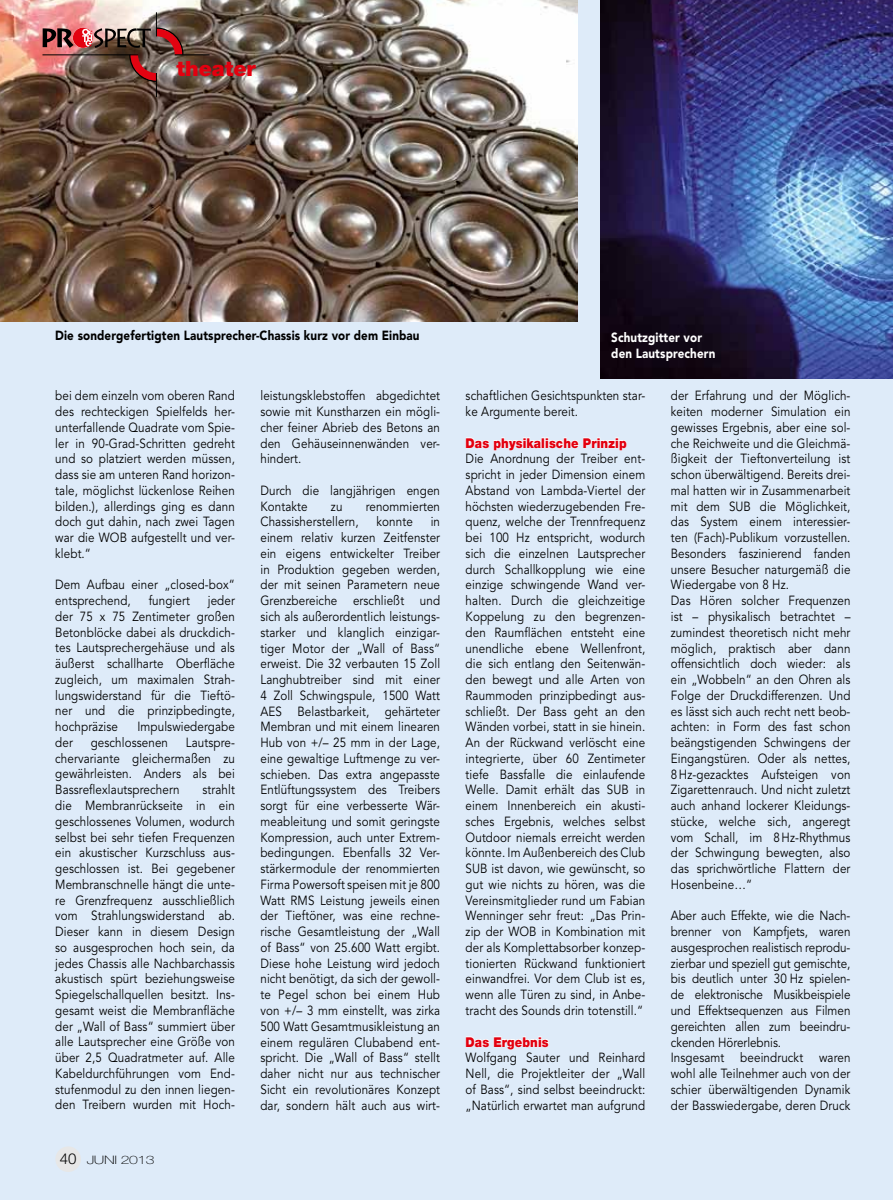
<style>
.page{position:relative;width:893px;height:1200px;background:#fff}
.page>*{position:absolute;margin:0;border:0;box-sizing:border-box;transform-origin:0 0}
.t1{font:900 21px "Helvetica Neue";color:#e3000f}
.t2{font:900 13.5px "Helvetica Neue";letter-spacing:.01em;color:#e3000f;scale:.88 1}
.t3{font:13.2px/15.8px "Avenir";letter-spacing:.01em;color:#000;text-align:justify;scale:.88 1}
.t4{font:900 13.2px "Avenir";letter-spacing:.01em;color:#000;scale:.88 1}
.t5{font:900 13.2px/15.8px "Avenir";letter-spacing:.01em;color:#fff;scale:.88 1}
.t6{font:100 11.7px "Helvetica Neue";letter-spacing:-.025em;color:#000;scale:1.35 1}
.s1{font-weight:300;font-size:15px}
</style>
<div class="page">
<div style="left:0;top:0;width:893px;height:1199px;background:#deebf9"></div>
<div style="left:55px;top:1146px;width:26px;height:25px;background:#e7e7e7;border-radius:50%"></div>
<svg style="left:466px;top:437px;width:161px;height:14px"></svg>
<svg style="left:466px;top:1036px;width:83px;height:13px"></svg>
<img style="left:0;top:0;width:577px;height:321px">
<img style="left:600px;top:0;width:293px;height:378px">
<hr style="left:175px;top:54px;width:35px;height:1px;background:#000">
<img style="left:43px;top:13px;width:143px;height:84px">
<h1 class="t1" style="left:177px;top:56px;width:81px">theater</h1>
<p class="t4" style="left:55px;top:327px;width:416px">Die sondergefertigten Lautsprecher-Chassis kurz vor dem Einbau</p>
<p class="t5" style="left:611px;top:329px;width:120px">Schutzgitter vor den Lautsprechern</p>
<p class="t3" style="left:55px;top:388px;width:206px">bei dem einzeln vom oberen Rand des rechteckigen Spielfelds her&shy;unterfallende Quadrate vom Spie&shy;ler in 90-Grad-Schritten gedreht und so platziert werden müssen, dass sie am unteren Rand horizon&shy;tale, möglichst lückenlose Reihen bilden.), allerdings ging es dann doch gut dahin, nach zwei Tagen war die WOB aufgestellt und ver&shy;klebt.“</p>
<p class="t3" style="left:55px;top:577px;width:206px">Dem Aufbau einer „closed-box“ entsprechend,</p>
<p class="t3" style="left:149px;top:593px;width:48px">fungiert</p>
<p class="t3" style="left:55px;top:593px;width:206px;text-indent:153px">jeder der 75 x 75 Zentimeter großen Betonblöcke dabei als druckdich&shy;tes Lautsprechergehäuse und als äußerst schallharte Oberfläche zugleich, um maximalen Strah&shy;lungswiderstand für die Tieftö&shy;ner und die prinzipbedingte, hochpräzise</p>
<p class="t3" style="left:137px;top:719px;width:112px">Impulswiedergabe</p>
<p class="t3" style="left:55px;top:734px;width:22px">der</p>
<p class="t3" style="left:91px;top:734px;width:89px">geschlossenen</p>
<p class="t3" style="left:55px;top:734px;width:206px;text-indent:131px">Lautspre&shy;chervariante gleichermaßen zu gewährleisten. Anders als bei Bassreflexlautsprechern</p>
<p class="t3" style="left:55px;top:782px;width:206px;text-indent:147px">strahlt die Membranrückseite in ein geschlossenes Volumen, wodurch selbst bei sehr tiefen Frequenzen ein akustischer Kurzschluss aus&shy;geschlossen ist. Bei gegebener Membranschnelle hängt die unte&shy;re Grenzfrequenz ausschließlich vom Strahlungswiderstand ab.<br>Dieser kann in diesem Design so ausgesprochen hoch sein, da jedes Chassis alle Nachbarchassis akustisch spürt beziehungsweise Spiegelschallquellen besitzt. Ins&shy;gesamt weist die Membranfläche der „Wall of Bass“ summiert über alle Lautsprecher eine Größe von über 2,5 Quadratmeter auf. Alle Kabeldurchführungen vom End&shy;stufenmodul zu den innen liegen&shy;den Treibern wurden mit Hoch-</p>
<p class="t6" style="left:60px;top:1152px;width:72px"><span class="s1">40</span> Juni 2013</p>
<p class="t3" style="left:260px;top:388px;width:206px">leistungsklebstoffen abgedichtet sowie mit Kunstharzen ein mögli&shy;cher feiner Abrieb des Betons an den Gehäuseinnenwänden ver&shy;hindert.</p>
<p class="t3" style="left:260px;top:482px;width:206px">Durch die langjährigen engen<br>Kontakte</p>
<p class="t3" style="left:331px;top:498px;width:15px">zu</p>
<p class="t3" style="left:366px;top:498px;width:86px">renommierten</p>
<p class="t3" style="left:260px;top:514px;width:113px">Chassisherstellern,</p>
<p class="t3" style="left:377px;top:514px;width:43px">konnte</p>
<p class="t3" style="left:260px;top:514px;width:206px;text-indent:170px">in einem relativ kurzen Zeitfenster ein eigens entwickelter Treiber in Produktion gegeben werden, der mit seinen Parametern neue Grenzbereiche erschließt und sich als außerordentlich leistungs&shy;starker und klanglich einzigar&shy;tiger Motor der „Wall of Bass“ erweist. Die 32 verbauten 15 Zoll Langhubtreiber sind mit einer 4 Zoll Schwingspule, 1500 Watt AES Belastbarkeit, gehärteter Membran und mit einem linearen Hub von +/– 25 mm in der Lage, eine gewaltige Luftmenge zu ver&shy;schieben. Das extra angepasste Entlüftungssystem des Treibers sorgt für eine verbesserte Wär&shy;meableitung und somit geringste Kompression, auch unter Extrem&shy;bedingungen. Ebenfalls 32 Ver&shy;stärkermodule der renommierten Firma Powersoft speisen mit je 800<br>Watt RMS Leistung jeweils einen der Tieftöner, was eine rechne&shy;rische Gesamtleistung der „Wall of Bass“ von 25.600 Watt ergibt.<br>Diese hohe Leistung wird jedoch nicht benötigt, da sich der gewoll&shy;te Pegel schon bei einem Hub von +/– 3 mm einstellt, was zirka 500 Watt Gesamtmusikleistung an einem regulären Clubabend ent&shy;spricht. Die „Wall of Bass“ stellt daher nicht nur aus technischer Sicht ein revolutionäres Konzept dar, sondern hält auch aus wirt-</p>
<p class="t3" style="left:466px;top:388px;width:206px">schaftlichen Gesichtspunkten star&shy;ke Argumente bereit.</p>
<p class="t2" style="left:466px;top:434px;width:185px">Das physikalische Prinzip</p>
<p class="t3" style="left:466px;top:451px;width:206px">Die Anordnung der Treiber ent&shy;spricht in jeder Dimension einem Abstand von Lambda-Viertel der höchsten wiederzugebenden Fre&shy;quenz, welche der Trennfrequenz bei 100 Hz entspricht, wodurch sich die einzelnen Lautsprecher durch Schallkopplung wie eine einzige schwingende Wand ver&shy;halten. Durch die gleichzeitige Koppelung zu den begrenzen&shy;den Raumflächen entsteht eine unendliche ebene Wellenfront, die sich entlang den Seitenwän&shy;den bewegt und alle Arten von Raummoden prinzipbedingt aus&shy;schließt. Der Bass geht an den Wänden vorbei, statt in sie hinein.<br>An der Rückwand verlöscht eine integrierte, über 60 Zentimeter tiefe Bassfalle die einlaufende Welle. Damit erhält das SUB in einem Innenbereich ein akusti&shy;sches Ergebnis, welches selbst Outdoor niemals erreicht werden könnte. Im Außenbereich des Club SUB ist davon, wie gewünscht, so gut wie nichts zu hören, was die Vereinsmitglieder rund um Fabian Wenninger sehr freut: „Das Prin&shy;zip der WOB in Kombination mit der als Komplettabsorber konzep&shy;tionierten Rückwand funktioniert einwandfrei. Vor dem Club ist es, wenn alle Türen zu sind, in Anbe&shy;tracht des Sounds drin totenstill.“</p>
<p class="t2" style="left:466px;top:1033px;width:96px">Das Ergebnis</p>
<p class="t3" style="left:466px;top:1049px;width:206px">Wolfgang Sauter und Reinhard Nell, die Projektleiter der „Wall of Bass“, sind selbst beeindruckt: „Natürlich erwartet man aufgrund</p>
<p class="t3" style="left:671px;top:388px;width:206px;text-align:left">der Erfahrung und der Möglich&shy;keiten moderner Simulation ein gewisses Ergebnis, aber eine sol&shy;che Reichweite und die Gleichmä&shy;ßigkeit der Tieftonverteilung ist schon überwältigend. Bereits drei&shy;mal hatten wir in Zusammenarbeit mit dem SUB die Möglichkeit, das System einem interessier&shy;ten (Fach)-Publikum vorzustellen.<br>Besonders faszinierend fanden unsere Besucher naturgemäß die<br>Wiedergabe von 8 Hz.<br>Das Hören solcher Frequenzen ist – physikalisch betrachtet – zumindest theoretisch nicht mehr möglich, praktisch aber dann offensichtlich doch wieder: als ein „Wobbeln“ an den Ohren als<br>Folge der Druckdifferenzen. Und es lässt sich auch recht nett beob&shy;achten: in Form des fast schon beängstigenden Schwingens der<br>Eingangstüren. Oder als nettes,<br>8 Hz-gezacktes Aufsteigen von<br>Zigarettenrauch. Und nicht zuletzt auch anhand lockerer Kleidungs&shy;stücke, welche sich, angeregt vom Schall, im 8 Hz-Rhythmus der Schwingung bewegten, also das sprichwörtliche Flattern der<br>Hosenbeine…“</p>
<p class="t3" style="left:671px;top:908px;width:206px;text-align:left">Aber auch Effekte, wie die Nach&shy;brenner von Kampfjets, waren ausgesprochen realistisch reprodu&shy;zierbar und speziell gut gemischte, bis deutlich unter 30 Hz spielen&shy;de elektronische Musikbeispiele und Effektsequenzen aus Filmen gereichten allen zum beeindru&shy;ckenden Hörerlebnis.<br>Insgesamt beeindruckt waren wohl alle Teilnehmer auch von der schier überwältigenden Dynamik der Basswiedergabe, deren Druck</p>
</div>
